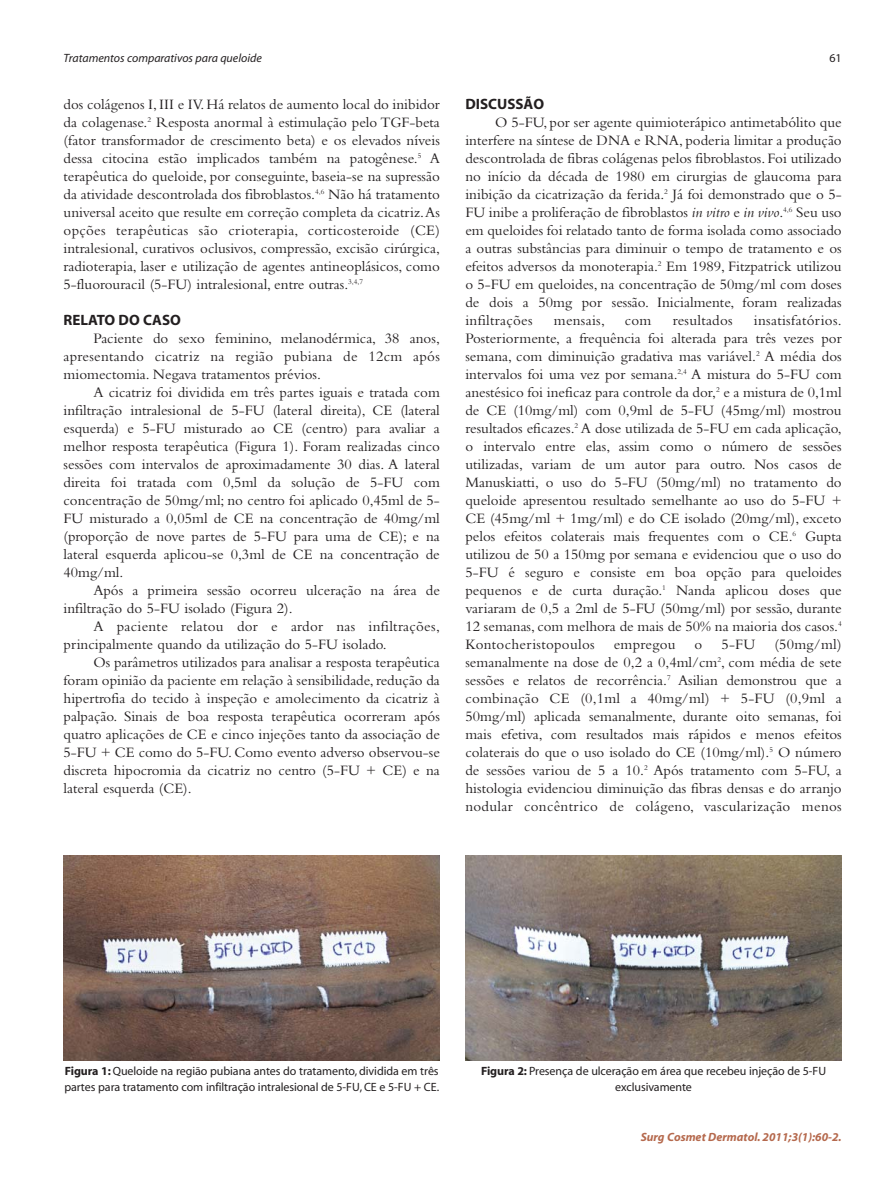
<style>
.page{position:relative;width:893px;height:1191px;background:#fff}
.page>*{position:absolute;margin:0;border:0;box-sizing:border-box;transform-origin:0 0}
.t1{font:15px/18px "Bembo";color:#231f20;text-align:justify}
.t2{font:15px "Bembo";letter-spacing:.02em;color:#231f20}
.t3{font:700 15px "Myriad";color:#231f20}
.t4{font:12px/16.5px "Myriad";letter-spacing:-.005em;color:#231f20}
.t5{font:italic 12px "Myriad";color:#231f20}
.t6{font:italic 700 12px "Myriad";color:#b5694d}
.s1{font-style:italic}
.s2{font-weight:700}
</style>
<div class="page">
<img style="left:64px;top:855px;width:376px;height:205px">
<img style="left:465px;top:855px;width:377px;height:205px">
<p class="t5" style="left:64px;top:54px;width:200px">Tratamentos comparativos para queloide</p>
<p class="t4" style="left:829px;top:51px;width:14px">61</p>
<p class="t1" style="left:64px;top:97px;width:378px">dos colágenos I, III e IV. Há relatos de aumento local do inibidor da colagenase.<sup>2</sup> Resposta anormal à estimulação pelo TGF-beta (fator transformador de crescimento beta) e os elevados níveis dessa citocina estão implicados também na patogênese.<sup>5</sup> A terapêutica do queloide, por conseguinte, baseia-se na supressão da atividade descontrolada dos fibroblastos.<sup>4,6</sup> Não há tratamento universal aceito que resulte em correção completa da cicatriz.As opções terapêuticas são crioterapia, corticosteroide (CE) intralesional, curativos oclusivos, compressão, excisão cirúrgica, radioterapia, laser e utilização de agentes antineoplásicos, como 5-fluorouracil (5-FU) intralesional, entre outras.<sup>3,4,7</sup></p>
<p class="t3" style="left:64px;top:314px;width:119px">RELATO DO CASO</p>
<p class="t1" style="left:64px;top:331px;width:378px;text-indent:30px">Paciente do sexo feminino, melanodérmica, 38 anos, apresentando cicatriz na região pubiana de 12cm após miomectomia. Negava tratamentos prévios.</p>
<p class="t1" style="left:64px;top:385px;width:378px;text-indent:30px">A cicatriz foi dividida em três partes iguais e tratada com infiltração intralesional de 5-FU (lateral direita), CE (lateral esquerda) e 5-FU misturado ao CE (centro) para avaliar a melhor resposta terapêutica (Figura 1). Foram realizadas cinco sessões com intervalos de aproximadamente 30 dias. A lateral direita foi tratada com 0,5ml da solução de 5-FU com concentração de 50mg/ml; no centro foi aplicado 0,45ml de 5- FU misturado a 0,05ml de CE na concentração de 40mg/ml (proporção de nove partes de 5-FU para uma de CE); e na lateral esquerda aplicou-se 0,3ml de CE na concentração de 40mg/ml.</p>
<p class="t1" style="left:64px;top:583px;width:378px;text-indent:30px">Após a primeira sessão ocorreu ulceração na área de infiltração do 5-FU isolado (Figura 2).</p>
<p class="t1" style="left:64px;top:619px;width:378px;text-indent:30px">A paciente relatou dor e ardor nas infiltrações, principalmente quando da utilização do 5-FU isolado.</p>
<p class="t1" style="left:64px;top:655px;width:378px;text-indent:30px">Os parâmetros utilizados para analisar a resposta terapêutica foram opinião da paciente em relação à sensibilidade, redução da hipertrofia do tecido à inspeção e amolecimento da cicatriz à palpação. Sinais de boa resposta terapêutica ocorreram após quatro aplicações de CE e cinco injeções tanto da associação de 5-FU + CE como do 5-FU. Como evento adverso observou-se discreta hipocromia da cicatriz no centro (5-FU + CE) e na lateral esquerda (CE).</p>
<p class="t3" style="left:465px;top:98px;width:80px">DISCUSSÃO</p>
<p class="t1" style="left:465px;top:115px;width:378px;text-indent:30px">O 5-FU, por ser agente quimioterápico antimetabólito que interfere na síntese de DNA e RNA, poderia limitar a produção descontrolada de fibras colágenas pelos fibroblastos. Foi utilizado no início da década de 1980 em cirurgias de glaucoma para inibição da cicatrização da ferida.<sup>2</sup> Já foi demonstrado que o 5- FU inibe a proliferação de fibroblastos <span class="s1">in vitro</span> e <span class="s1">in vivo</span>.<sup>4,6</sup> Seu uso em queloides foi relatado tanto de forma isolada como associado a outras substâncias para diminuir o tempo de tratamento e os efeitos adversos da monoterapia.<sup>2</sup> Em 1989, Fitzpatrick utilizou o 5-FU em queloides, na concentração de 50mg/ml com doses de dois a 50mg por sessão. Inicialmente, foram realizadas infiltrações</p>
<p class="t1" style="left:465px;top:313px;width:378px;text-indent:289px">insatisfatórios.<br>Posteriormente, a frequência foi alterada para três vezes por semana, com diminuição gradativa mas variável.<sup>2</sup> A média dos intervalos foi uma vez por semana.<sup>2,4</sup> A mistura do 5-FU com anestésico foi ineficaz para controle da dor,<sup>2</sup> e a mistura de 0,1ml de CE (10mg/ml) com 0,9ml de 5-FU (45mg/ml) mostrou resultados eficazes.<sup>2</sup> A dose utilizada de 5-FU em cada aplicação, o intervalo entre elas, assim como o número de sessões utilizadas, variam de um autor para outro. Nos casos de Manuskiatti, o uso do 5-FU (50mg/ml) no tratamento do queloide apresentou resultado semelhante ao uso do 5-FU + CE (45mg/ml + 1mg/ml) e do CE isolado (20mg/ml), exceto pelos efeitos colaterais mais frequentes com o CE.<sup>6</sup> Gupta utilizou de 50 a 150mg por semana e evidenciou que o uso do 5-FU é seguro e consiste em boa opção para queloides pequenos e de curta duração.<sup>1</sup> Nanda aplicou doses que variaram de 0,5 a 2ml de 5-FU (50mg/ml) por sessão, durante 12 semanas, com melhora de mais de 50% na maioria dos casos.<sup>4<br></sup>Kontocheristopoulos</p>
<p class="t2" style="left:554px;top:315px;width:53px">mensais,</p>
<p class="t1" style="left:625px;top:313px;width:28px">com</p>
<p class="t2" style="left:673px;top:315px;width:62px">resultados</p>
<p class="t1" style="left:465px;top:637px;width:378px;text-indent:309px">(50mg/ml) semanalmente na dose de 0,2 a 0,4ml/cm<sup>2</sup>, com média de sete sessões e relatos de recorrência.<sup>7</sup> Asilian demonstrou que a combinação CE (0,1ml a 40mg/ml) + 5-FU (0,9ml a 50mg/ml) aplicada semanalmente, durante oito semanas, foi mais efetiva, com resultados mais rápidos e menos efeitos colaterais do que o uso isolado do CE (10mg/ml).<sup>5</sup> O número de sessões variou de 5 a 10.<sup>2</sup> Após tratamento com 5-FU, a histologia evidenciou diminuição das fibras densas e do arranjo nodular concêntrico de colágeno, vascularização menos</p>
<p class="t2" style="left:614px;top:639px;width:63px">empregou</p>
<p class="t1" style="left:695px;top:637px;width:9px">o</p>
<p class="t1" style="left:721px;top:637px;width:36px">5-FU</p>
<p class="t4" style="left:64px;top:1063px;width:376px"><span class="s2">Figura 1:</span> Queloide na região pubiana antes do tratamento, dividida em três partes para tratamento com infiltração intralesional de 5-FU, CE e 5-FU + CE.</p>
<p class="t4" style="left:481px;top:1063px;width:347px;text-align:center"><span class="s2">Figura 2:</span> Presença de ulceração em área que recebeu injeção de 5-FU exclusivamente</p>
<p class="t6" style="left:641px;top:1132px;width:203px">Surg Cosmet Dermatol. 2011;3(1):60-2.</p>
</div>
